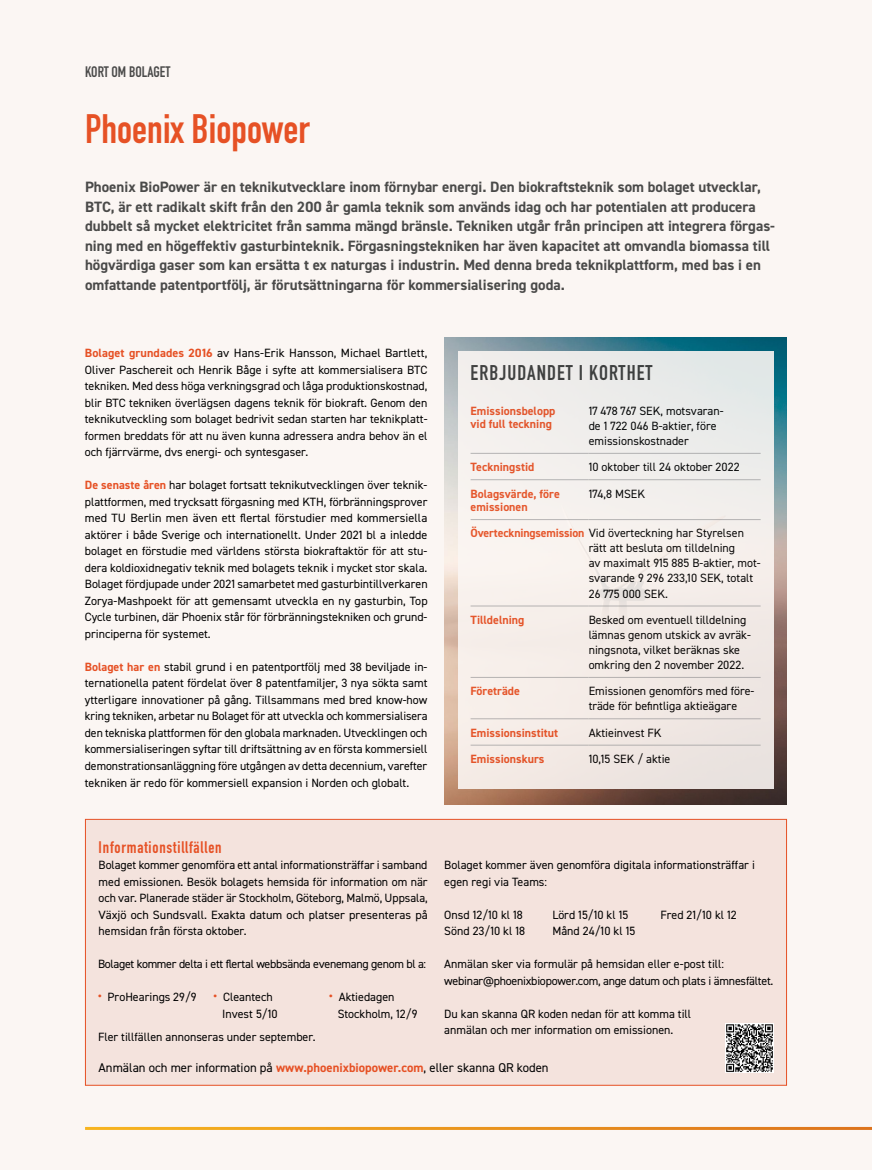
<style>
.page{position:relative;width:872px;height:1170px;background:#fff}
.page>*{position:absolute;margin:0;border:0;box-sizing:border-box;transform-origin:0 0}
.t1{font:700 40.5px "DIN Condensed";color:#e65125}
.t2{font:700 21px "DIN Condensed";letter-spacing:.05em;color:#3c3c3b}
.t3{font:700 16.5px "DIN Condensed";letter-spacing:.05em;color:#e65125}
.t4{font:700 15px/19.5px "DIN2014";color:#4a4a49}
.t5{font:700 15px "DIN Condensed";color:#4a4a49}
.t6{font:12.75px "DIN2014";color:#000}
.t7{font:12px/16.5px "DIN2014";color:#000}
.t8{font:700 12px/13.5px "DIN2014";color:#e65125}
.t9{font:12px/16.5px "DIN2014";letter-spacing:-.02em;color:#000}
.t10{font:12px "DIN2014";letter-spacing:-.025em;color:#000}
.s1{font-weight:700;color:#e65125}
</style>
<div class="page">
<div style="left:0;top:0;width:872px;height:1169px;background:#fbf6f3"></div>
<hr style="left:85px;top:1126px;width:787px;height:3px;background:#fff">
<img style="left:444px;top:337px;width:343px;height:467px">
<div style="left:458px;top:350px;width:315px;height:438px;background:#f2edea"></div>
<hr style="left:470px;top:677px;width:118px;height:1px;background:#b3b2b2">
<hr style="left:588px;top:677px;width:172px;height:1px;background:#b3b2b2">
<hr style="left:470px;top:744px;width:118px;height:1px;background:#b3b2b2">
<hr style="left:588px;top:744px;width:172px;height:1px;background:#b3b2b2">
<hr style="left:470px;top:479px;width:118px;height:1px;background:#b3b2b2">
<hr style="left:588px;top:479px;width:172px;height:1px;background:#b3b2b2">
<hr style="left:470px;top:519px;width:118px;height:1px;background:#b3b2b2">
<hr style="left:588px;top:519px;width:172px;height:1px;background:#b3b2b2">
<hr style="left:470px;top:605px;width:118px;height:1px;background:#b3b2b2">
<hr style="left:588px;top:605px;width:172px;height:1px;background:#b3b2b2">
<hr style="left:470px;top:718px;width:118px;height:1px;background:#b3b2b2">
<hr style="left:588px;top:718px;width:172px;height:1px;background:#b3b2b2">
<hr style="left:470px;top:453px;width:118px;height:1px;background:#b3b2b2">
<hr style="left:588px;top:453px;width:172px;height:1px;background:#b3b2b2">
<div style="left:85px;top:819px;width:702px;height:266px;background:#f4e3dd;border:1px solid #e65125"></div>
<img style="left:725px;top:1023px;width:48px;height:48px">
<p class="t5" style="left:85px;top:61px;width:87px">KORT OM BOLAGET</p>
<h1 class="t1" style="left:85px;top:101px;width:226px">Phoenix Biopower</h1>
<p class="t4" style="left:85px;top:177px;width:691px">Phoenix BioPower är en teknikutvecklare inom förnybar energi. Den biokraftsteknik som bolaget utvecklar, BTC, är ett radikalt skift från den 200 år gamla teknik som används idag och har potentialen att producera dubbelt så mycket elektricitet från samma mängd bränsle. Tekniken utgår från principen att integrera förgas&shy;ning med en högeffektiv gasturbinteknik. Förgasningstekniken har även kapacitet att omvandla biomassa till högvärdiga gaser som kan ersätta t ex naturgas i industrin. Med denna breda teknikplattform, med bas i en omfattande patentportfölj, är förutsättningarna för kommersialisering goda.</p>
<p class="t7" style="left:85px;top:344px;width:344px;text-align:justify"><span class="s1">Bolaget grundades 2016</span> av Hans-Erik Hansson, Michael Bartlett, Oliver Paschereit och Henrik Båge i syfte att kommersialisera BTC tekniken. Med dess höga verkningsgrad och låga produktionskostnad, blir BTC tekniken överlägsen dagens teknik för biokraft. Genom den teknikutveckling som bolaget bedrivit sedan starten har teknikplatt&shy;formen breddats för att nu även kunna adressera andra behov än el och fjärrvärme, dvs energi- och syntesgaser.</p>
<p class="t7" style="left:85px;top:476px;width:344px;text-align:justify"><span class="s1">De senaste åren</span> har bolaget fortsatt teknikutvecklingen över teknik&shy;plattformen, med trycksatt förgasning med KTH, förbränningsprover med TU Berlin men även ett flertal förstudier med kommersiella aktörer i både Sverige och internationellt. Under 2021 bl a inledde bolaget en förstudie med världens största biokraftaktör för att stu&shy;dera koldioxidnegativ teknik med bolagets teknik i mycket stor skala.<br>Bolaget fördjupade under 2021 samarbetet med gasturbintillverkaren Zorya-Mashpoekt för att gemensamt utveckla en ny gasturbin, Top Cycle turbinen, där Phoenix står för förbränningstekniken och grund&shy;principerna för systemet.</p>
<p class="t7" style="left:85px;top:658px;width:344px;text-align:justify"><span class="s1">Bolaget har en</span> stabil grund i en patentportfölj med 38 beviljade in&shy;ternationella patent fördelat över 8 patentfamiljer, 3 nya sökta samt ytterligare innovationer på gång. Tillsammans med bred know-how kring tekniken, arbetar nu Bolaget för att utveckla och kommersialisera den tekniska plattformen för den globala marknaden. Utvecklingen och kommersialiseringen syftar till driftsättning av en första kommersiell demonstrationsanläggning före utgången av detta decennium, varefter tekniken är redo för kommersiell expansion i Norden och globalt.</p>
<h2 class="t2" style="left:470px;top:358px;width:183px">ERBJUDANDET I KORTHET</h2>
<p class="t8" style="left:470px;top:404px;width:86px">Emissionsbelopp vid full teckning</p>
<p class="t7" style="left:588px;top:403px;width:136px;line-height:15px">17 478 767 SEK, motsvaran&shy;de 1 722 046 B-aktier, före emissionskostnader</p>
<p class="t8" style="left:470px;top:460px;width:65px">Teckningstid</p>
<p class="t7" style="left:588px;top:458px;width:152px">10 oktober till 24 oktober 2022</p>
<p class="t8" style="left:470px;top:486px;width:91px">Bolagsvärde, före emissionen</p>
<p class="t7" style="left:588px;top:485px;width:58px">174,8 MSEK</p>
<p class="t7" style="left:588px;top:525px;width:173px;line-height:15px;text-indent:-118px"><span class="s1">Överteckningsemission</span> Vid överteckning har Styrelsen rätt att besluta om tilldelning<br>av maximalt 915 885 B-aktier, mot&shy;svarande 9 296 233,10 SEK, totalt 26 775 000 SEK.</p>
<p class="t8" style="left:470px;top:612px;width:55px">Tilldelning</p>
<p class="t7" style="left:588px;top:612px;width:164px;line-height:15px">Besked om eventuell tilldelning lämnas genom utskick av avräk&shy;ningsnota, vilket beräknas ske omkring den 2 november 2022.</p>
<p class="t8" style="left:470px;top:684px;width:51px">Företräde</p>
<p class="t7" style="left:588px;top:683px;width:167px;line-height:15px">Emissionen genomförs med före&shy;träde för befintliga aktieägare</p>
<p class="t8" style="left:470px;top:725px;width:89px">Emissionsinstitut</p>
<p class="t7" style="left:588px;top:724px;width:74px">Aktieinvest FK</p>
<p class="t8" style="left:470px;top:752px;width:75px">Emissionskurs</p>
<p class="t7" style="left:588px;top:750px;width:83px">10,15 SEK / aktie</p>
<h3 class="t3" style="left:99px;top:835px;width:125px">Informationstillfällen</h3>
<p class="t7" style="left:99px;top:856px;width:331px;text-align:justify">Bolaget kommer genomföra ett antal informationsträffar i samband med emissionen. Besök bolagets hemsida för information om när och var. Planerade städer är Stockholm, Göteborg, Malmö, Uppsala, Växjö och Sundsvall. Exakta datum och platser presenteras på hemsidan från första oktober.</p>
<p class="t10" style="left:98px;top:956px;width:330px">Bolaget kommer delta i ett flertal webbsända evenemang genom bl a:</p>
<p class="t7" style="left:98px;top:988px;width:100px"><span class="s1">•</span> ProHearings 29/9</p>
<p class="t7" style="left:222px;top:988px;width:57px;text-indent:-9px"><span class="s1">•</span> Cleantech<br>Invest 5/10</p>
<p class="t7" style="left:338px;top:988px;width:81px;text-indent:-9px"><span class="s1">•</span> Aktiedagen<br>Stockholm, 12/9</p>
<p class="t7" style="left:98px;top:1027px;width:219px">Fler tillfällen annonseras under september.</p>
<p class="t7" style="left:444px;top:856px;width:312px">Bolaget kommer även genomföra digitala informationsträffar i egen regi via Teams:</p>
<p class="t7" style="left:444px;top:905px;width:80px">Onsd 12/10 kl 18</p>
<p class="t7" style="left:552px;top:905px;width:77px">Lörd 15/10 kl 15</p>
<p class="t7" style="left:660px;top:905px;width:78px">Fred 21/10 kl 12</p>
<p class="t7" style="left:444px;top:922px;width:82px">Sönd 23/10 kl 18</p>
<p class="t7" style="left:552px;top:922px;width:84px">Månd 24/10 kl 15</p>
<p class="t9" style="left:444px;top:955px;width:330px">Anmälan sker via formulär på hemsidan eller e-post till: webinar@phoenixbiopower.com, ange datum och plats i ämnesfältet.</p>
<p class="t7" style="left:444px;top:1004px;width:248px">Du kan skanna QR koden nedan för att komma till anmälan och mer information om emissionen.</p>
<p class="t6" style="left:99px;top:1059px;width:451px">Anmälan och mer information på <span class="s1">www.phoenixbiopower.com</span>, eller skanna QR koden</p>
</div>
